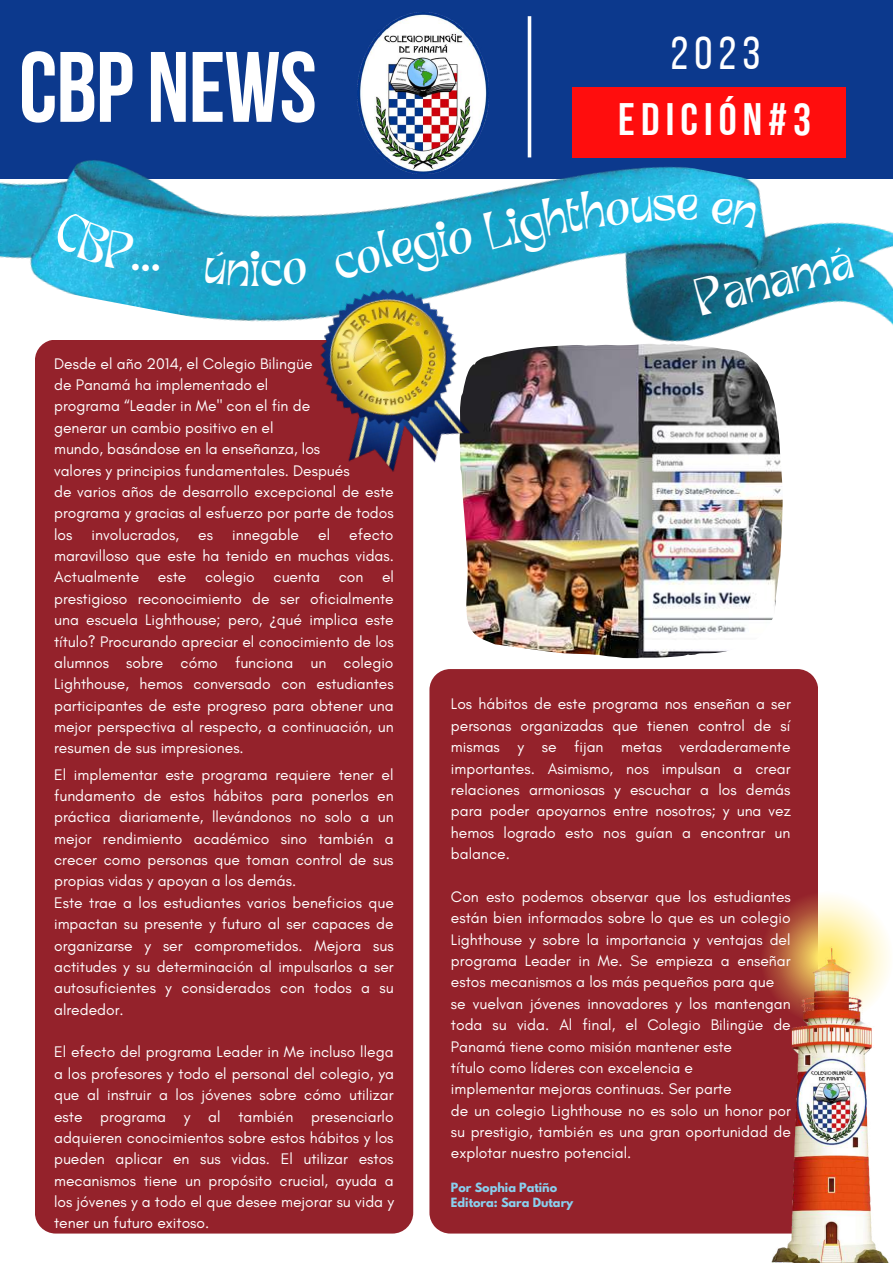
<style>
.page{position:relative;width:893px;height:1263px;background:#fff}
.page>*{position:absolute;margin:0;border:0;box-sizing:border-box;transform-origin:0 0}
.t1{font:99.75px "Bebas Neue Cyrillic";letter-spacing:-.01em;color:#fff}
.t2{font:46.28px "Bebas Neue";color:#fff}
.t3{font:45.38px "Bebas Neue Cyrillic";letter-spacing:.135em;color:#fff}
.t4{font:37.05px "TANPARADISO";color:#fff}
.t5{font:15.6px/21.4px "Glacial Indifference";color:#fff}
.t6{font:700 11.32px/15.1px "League Spartan";color:#89d0ee}
.s1{font-family:"Noto Sans"}
</style>
<div class="page">
<div style="left:429px;top:669px;width:389px;height:564px;background:#94222b"></div>
<div style="left:35px;top:340px;width:378px;height:893px;background:#94222b;border-radius:21px"></div>
<img style="left:462px;top:449px;width:320px;height:210px">
<div style="left:0;top:0;width:893px;height:179px;background:#0c398d"></div>
<img style="left:0;top:12px;width:893px;height:437px">
<img style="left:308px;top:276px;width:172px;height:206px">
<img style="left:311px;top:288px;width:148px;height:142px">
<svg style="left:760px;top:891px;width:96px;height:13px"></svg>
<img style="left:726px;top:904px;width:163px;height:359px">
<svg style="left:51px;top:210px;width:108px;height:61px;background:#2cbce4"></svg>
<svg style="left:711px;top:198px;width:46px;height:30px"></svg>
<svg style="left:483px;top:189px;width:215px;height:64px;background:#21acd3"></svg>
<svg style="left:333px;top:220px;width:140px;height:61px;background:#1ba5cc"></svg>
<svg style="left:204px;top:250px;width:45px;height:36px;background:#1da4c9"></svg>
<svg style="left:261px;top:257px;width:46px;height:29px"></svg>
<h1 class="t1" style="left:19px;top:47px;width:299px">CBP NEWS</h1>
<h3 class="t4" style="left:250px;top:248px;width:11px">i</h3>
<p class="t5" style="left:54px;top:352px;width:341px">Desde el año 2014, el Colegio Bilingüe<br>de Panamá ha implementado el<br>programa “Leader in Me" con el fin de<br>generar un cambio positivo en el<br>mundo, basándose en la enseñanza, los<br>valores y principios fundamentales. Después<br>de varios años de desarrollo excepcional de este programa y gracias al esfuerzo por parte de todos los involucrados, es innegable el efecto maravilloso que este ha tenido en muchas vidas.<br>Actualmente este colegio cuenta con el prestigioso reconocimiento de ser oficialmente una escuela Lighthouse; pero, <span class="s1">¿</span>qué implica este título? Procurando apreciar el conocimiento de los alumnos sobre cómo funciona un colegio Lighthouse, hemos conversado con estudiantes participantes de este progreso para obtener una mejor perspectiva al respecto, a continuación, un resumen de sus impresiones.</p>
<p class="t5" style="left:54px;top:763px;width:341px">El implementar este programa requiere tener el fundamento de estos hábitos para ponerlos en práctica diariamente, llevándonos no solo a un mejor rendimiento académico sino también a crecer como personas que toman control de sus propias vidas y apoyan a los demás.<br>Este trae a los estudiantes varios beneficios que impactan su presente y futuro al ser capaces de organizarse y ser comprometidos. Mejora sus actitudes y su determinación al impulsarlos a ser autosuficientes y considerados con todos a su alrededor.</p>
<p class="t5" style="left:54px;top:1041px;width:341px;text-align:justify">El efecto del programa Leader in Me incluso llega a los profesores y todo el personal del colegio, ya que al instruir a los jóvenes sobre cómo utilizar este programa y al también presenciarlo adquieren conocimientos sobre estos hábitos y los pueden aplicar en sus vidas. El utilizar estos mecanismos tiene un propósito crucial, ayuda a los jóvenes y a todo el que desee mejorar su vida y tener un futuro exitoso.</p>
<h2 class="t2" style="left:670px;top:34px;width:91px">2023</h2>
<h3 class="t3" style="left:618px;top:101px;width:194px">EDICIÓN#3</h3>
<h3 class="t4" style="left:691px;top:279px;width:162px;rotate:-14deg">Panamá</h3>
<p class="t5" style="left:451px;top:693px;width:341px;text-align:justify">Los hábitos de este programa nos enseñan a ser personas organizadas que tienen control de sí mismas y se fijan metas verdaderamente importantes. Asimismo, nos impulsan a crear relaciones armoniosas y escuchar a los demás para poder apoyarnos entre nosotros; y una vez hemos logrado esto nos guían a encontrar un balance.</p>
<p class="t5" style="left:451px;top:886px;width:341px">Con esto podemos observar que los estudiantes están bien informados sobre lo que es un colegio Lighthouse y sobre la importancia y ventajas del programa Leader in Me. Se empieza a enseñar estos mecanismos a los más pequeños para que se vuelvan jóvenes innovadores y los mantengan toda su vida. Al final, el Colegio Bilingüe de Panamá tiene como misión mantener este<br>título como líderes con excelencia e<br>implementar mejoras continuas. Ser parte<br>de un colegio Lighthouse no es solo un honor por su prestigio, también es una gran oportunidad de explotar nuestro potencial.</p>
<p class="t6" style="left:451px;top:1181px;width:124px">Por Sophia Patiño<br>Editora: Sara Dutary</p>
</div>
